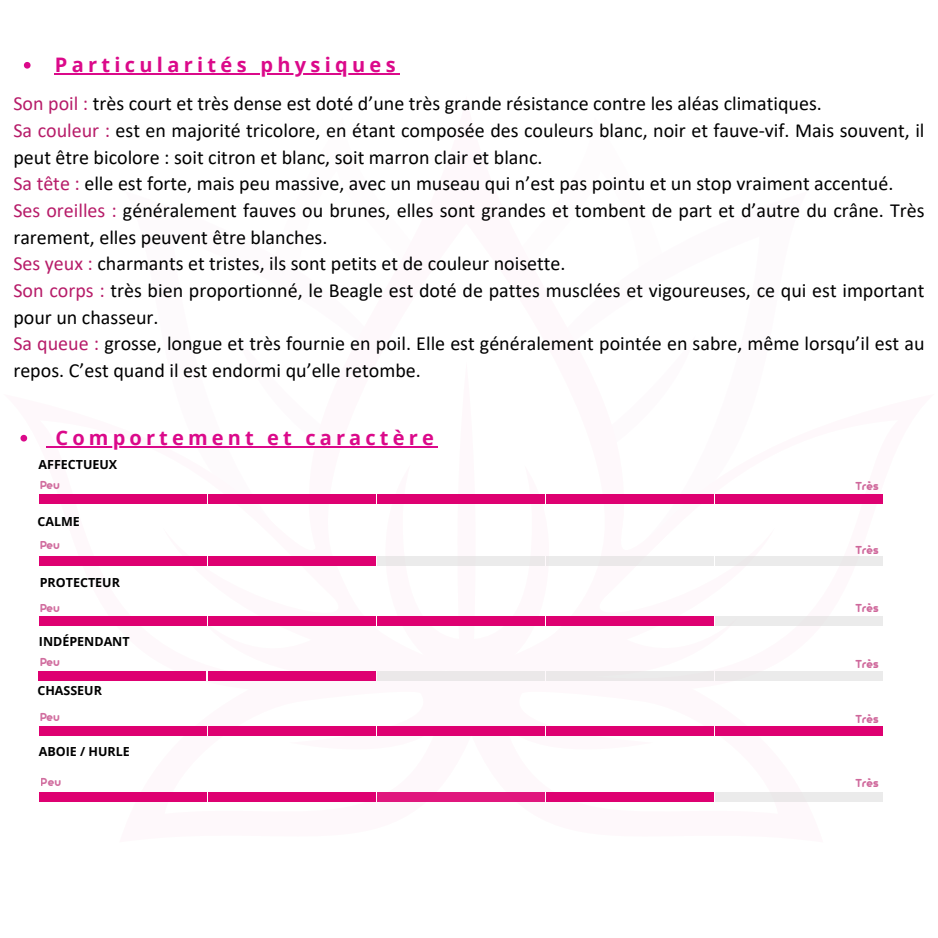
<style>
.page{position:relative;width:938px;height:938px;background:#fff}
.page>*{position:absolute;margin:0;border:0;box-sizing:border-box;transform-origin:0 0}
.t1{font:20px/26.8px "Calibri";color:#000}
.t2{font:700 20px "Open Sans";letter-spacing:.215em;color:#db098a}
.t3{font:700 12.5px "Open Sans";color:#000}
.t4{font:700 12.5px "Arista Pro";color:#b71c69}
.s1{color:#b71c69}
</style>
<div class="page">
<div style="left:457px;top:361px;width:18px;height:358px;background:#fef8fb;border-radius:50%"></div>
<svg style="left:385px;top:494px;width:164px;height:132px"></svg>
<svg style="left:119px;top:671px;width:329px;height:131px"></svg>
<svg style="left:448px;top:671px;width:375px;height:131px"></svg>
<svg style="left:24px;top:62px;width:7px;height:7px"></svg>
<hr style="left:55px;top:74px;width:345px;height:1px;background:#db098a">
<div style="left:39px;top:494px;width:167px;height:9px;background:#de0071"></div>
<div style="left:208px;top:494px;width:167px;height:9px;background:#de0071"></div>
<div style="left:377px;top:494px;width:167px;height:9px;background:#de0071"></div>
<div style="left:39px;top:556px;width:167px;height:10px;background:#de0071"></div>
<div style="left:208px;top:556px;width:167px;height:10px;background:#de0071"></div>
<div style="left:39px;top:616px;width:167px;height:10px;background:#de0071"></div>
<div style="left:208px;top:616px;width:167px;height:10px;background:#de0071"></div>
<div style="left:377px;top:616px;width:167px;height:10px;background:#de0071"></div>
<div style="left:39px;top:670px;width:167px;height:10px;background:#de0071"></div>
<div style="left:39px;top:725px;width:167px;height:10px;background:#de0071"></div>
<div style="left:40px;top:791px;width:167px;height:10px;background:#de0071"></div>
<div style="left:208px;top:791px;width:167px;height:10px;background:#de0071"></div>
<div style="left:377px;top:791px;width:167px;height:10px;background:#e0167d"></div>
<svg style="left:20px;top:435px;width:7px;height:6px"></svg>
<svg style="left:46px;top:446px;width:9px;height:2px"></svg>
<hr style="left:55px;top:446px;width:383px;height:2px;background:#db098a">
<div style="left:208px;top:670px;width:167px;height:10px;background:#de0071"></div>
<div style="left:377px;top:670px;width:167px;height:10px;background:#ebe8e9"></div>
<div style="left:546px;top:494px;width:167px;height:9px;background:#de0071"></div>
<div style="left:715px;top:494px;width:167px;height:9px;background:#de0071"></div>
<div style="left:377px;top:556px;width:167px;height:10px;background:#ebebeb"></div>
<div style="left:546px;top:556px;width:167px;height:10px;background:#ebebeb"></div>
<div style="left:715px;top:556px;width:167px;height:10px;background:#ebebeb"></div>
<div style="left:546px;top:616px;width:167px;height:10px;background:#de0071"></div>
<div style="left:715px;top:616px;width:167px;height:10px;background:#ebebeb"></div>
<div style="left:546px;top:671px;width:167px;height:9px;background:#ebe8e9"></div>
<div style="left:715px;top:670px;width:167px;height:10px;background:#ebebeb"></div>
<div style="left:208px;top:725px;width:167px;height:10px;background:#de0071"></div>
<div style="left:377px;top:725px;width:167px;height:10px;background:#de0071"></div>
<div style="left:546px;top:725px;width:167px;height:10px;background:#de0071"></div>
<div style="left:715px;top:725px;width:167px;height:10px;background:#de0071"></div>
<div style="left:546px;top:791px;width:167px;height:10px;background:#de0071"></div>
<div style="left:715px;top:791px;width:167px;height:10px;background:#ebebeb"></div>
<p class="t2" style="left:55px;top:51px;width:342px">Particularités physiques</p>
<h1 class="t1" style="left:13px;top:92px;width:912px"><span class="s1">Son poil :</span> très court et très dense est doté d’une très grande résistance contre les aléas climatiques.<br><span class="s1">Sa couleur :</span> est en majorité tricolore, en étant composée des couleurs blanc, noir et fauve-vif. Mais souvent, il peut être bicolore : soit citron et blanc, soit marron clair et blanc.<br><span class="s1">Sa tête :</span> elle est forte, mais peu massive, avec un museau qui n’est pas pointu et un stop vraiment accentué.<br><span class="s1">Ses oreilles :</span> généralement fauves ou brunes, elles sont grandes et tombent de part et d’autre du crâne. Très rarement, elles peuvent être blanches.<br><span class="s1">Ses yeux :</span> charmants et tristes, ils sont petits et de couleur noisette.<br><span class="s1">Son corps :</span> très bien proportionné, le Beagle est doté de pattes musclées et vigoureuses, ce qui est important pour un chasseur.<br><span class="s1">Sa queue :</span> grosse, longue et très fournie en poil. Elle est généralement pointée en sabre, même lorsqu’il est au repos. C’est quand il est endormi qu’elle retombe.</h1>
<h2 class="t2" style="left:55px;top:423px;width:380px">Comportement et caractère</h2>
<p class="t3" style="left:39px;top:456px;width:80px">AFFECTUEUX</p>
<p class="t4" style="left:39px;top:481px;width:22px">Peu</p>
<p class="t3" style="left:37px;top:512px;width:44px">CALME</p>
<p class="t4" style="left:39px;top:541px;width:22px">Peu</p>
<h2 class="t3" style="left:40px;top:574px;width:82px">PROTECTEUR</h2>
<p class="t4" style="left:39px;top:604px;width:22px">Peu</p>
<p class="t3" style="left:39px;top:633px;width:92px">INDÉPENDANT</p>
<p class="t3" style="left:37px;top:682px;width:66px">CHASSEUR</p>
<p class="t4" style="left:39px;top:658px;width:22px">Peu</p>
<p class="t4" style="left:39px;top:712px;width:22px">Peu</p>
<h2 class="t3" style="left:39px;top:742px;width:93px">ABOIE / HURLE</h2>
<p class="t4" style="left:41px;top:778px;width:22px">Peu</p>
<p class="t4" style="left:855px;top:482px;width:25px">Très</p>
<p class="t4" style="left:855px;top:545px;width:25px">Très</p>
<p class="t4" style="left:855px;top:604px;width:25px">Très</p>
<p class="t4" style="left:855px;top:659px;width:25px">Très</p>
<p class="t4" style="left:855px;top:714px;width:25px">Très</p>
<p class="t4" style="left:855px;top:778px;width:25px">Très</p>
</div>
